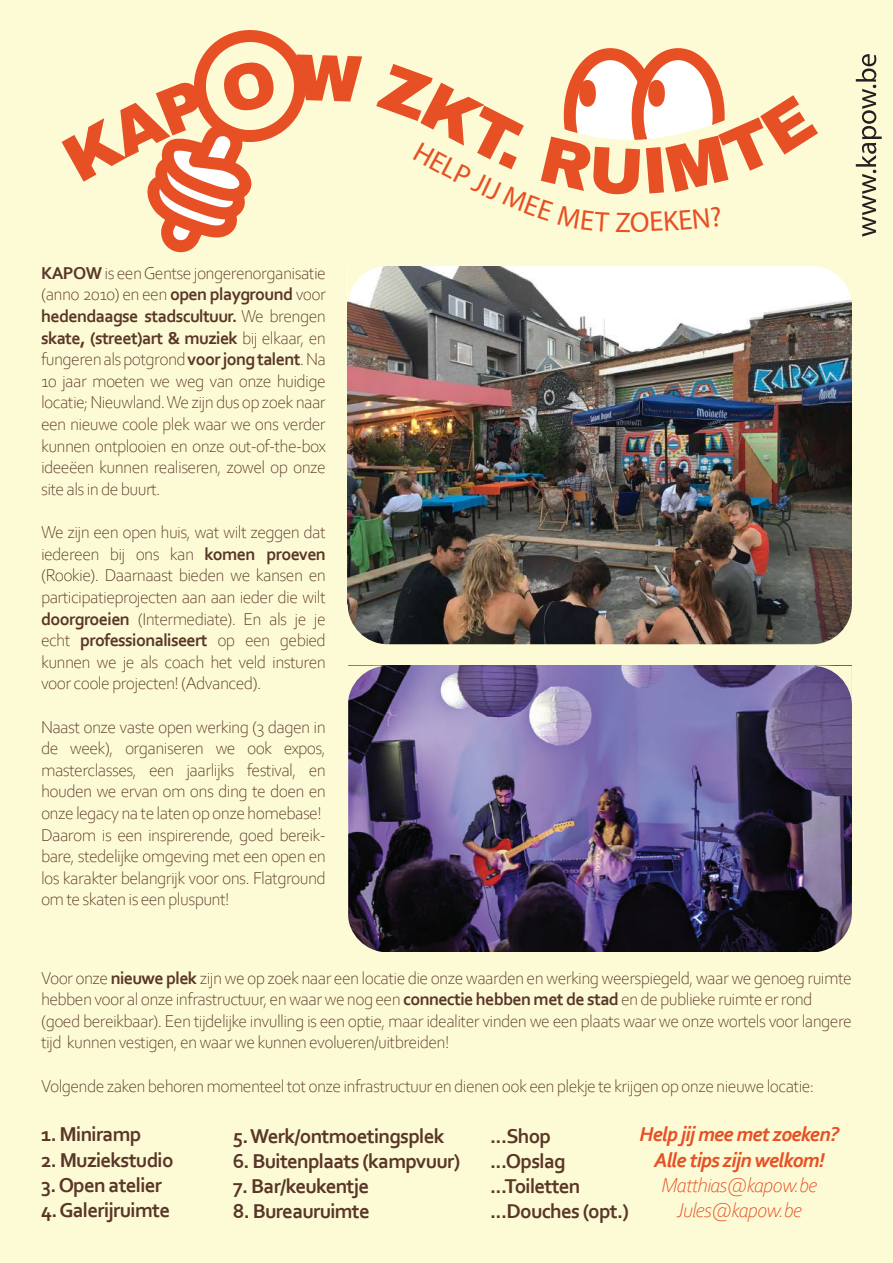
<style>
.page{position:relative;width:893px;height:1263px;background:#fdfbd6}
.page>*{position:absolute;margin:0;border:0;box-sizing:border-box;transform-origin:0 0}
.t1{font:700 21px/25.2px "Corbel";letter-spacing:-.035em;color:#5a3628}
.t2{font:italic 700 21px/25.2px "Corbel";letter-spacing:-.035em;color:#e75024;text-align:center}
.t3{font:italic 300 21px/25.2px "Corbel";letter-spacing:-.035em;color:#e75024;text-align:center}
.t4{font:300 18px/21.6px "Corbel";letter-spacing:-.035em;color:#5a3628;text-align:justify}
.s1{font-weight:700}
</style>
<div class="page">
<img style="left:348px;top:718px;width:504px;height:234px">
<img style="left:348px;top:266px;width:504px;height:322px">
<svg style="left:62px;top:30px;width:300px;height:222px"></svg>
<svg style="left:856px;top:54px;width:26px;height:183px"></svg>
<svg style="left:348px;top:266px;width:40px;height:40px"></svg>
<svg style="left:812px;top:266px;width:40px;height:40px"></svg>
<img style="left:347px;top:588px;width:505px;height:130px">
<svg style="left:348px;top:912px;width:40px;height:40px"></svg>
<svg style="left:348px;top:666px;width:40px;height:40px"></svg>
<svg style="left:812px;top:666px;width:40px;height:40px"></svg>
<svg style="left:763px;top:885px;width:89px;height:67px;background:#302c35"></svg>
<svg style="left:376px;top:48px;width:442px;height:147px"></svg>
<p class="t4" style="left:41px;top:261px;width:286px"><span class="s1">KAPOW</span> is een Gentse jongerenorganisatie (anno 2010) en een <span class="s1">open playground</span> voor <span class="s1">hedendaagse stadscultuur.</span> We brengen <span class="s1">skate, (street)art &amp; muziek</span> bij elkaar, en fungeren als potgrond <span class="s1">voor jong talent</span>. Na 10 jaar moeten we weg van onze huidige locatie; Nieuwland. We zijn dus op zoek naar een nieuwe coole plek waar we ons verder kunnen ontplooien en onze out-of-the-box ideeëen kunnen realiseren, zowel op onze site als in de buurt.</p>
<p class="t4" style="left:41px;top:521px;width:286px">We zijn een open huis, wat wilt zeggen dat iedereen bij ons kan <span class="s1">komen proeven </span>(Rookie). Daarnaast bieden we kansen en participatieprojecten aan aan ieder die wilt <span class="s1">doorgroeien</span> (Intermediate). En als je je echt <span class="s1">professionaliseert</span> op een gebied kunnen we je als coach het veld insturen voor coole projecten! (Advanced).</p>
<p class="t4" style="left:41px;top:715px;width:286px;text-align:left">Naast onze vaste open werking (3 dagen in de week), organiseren we ook expos, masterclasses, een jaarlijks festival, en houden we ervan om ons ding te doen en onze legacy na te laten op onze homebase!<br>Daarom is een inspirerende, goed bereik&shy;bare, stedelijke omgeving met een open en los karakter belangrijk voor ons. Flatground om te skaten is een pluspunt!</p>
<p class="t4" style="left:41px;top:966px;width:812px;text-align:left">Voor onze <span class="s1">nieuwe plek</span> zijn we op zoek naar een locatie die onze waarden en werking weerspiegeld, waar we genoeg ruimte hebben voor al onze infrastructuur, en waar we nog een <span class="s1">connectie hebben met de stad</span> en de publieke ruimte er rond (goed bereikbaar). Een tijdelijke invulling is een optie, maar idealiter vinden we een plaats waar we onze wortels voor langere tijd kunnen vestigen, en waar we kunnen evolueren/uitbreiden!</p>
<p class="t4" style="left:41px;top:1074px;width:775px">Volgende zaken behoren momenteel tot onze infrastructuur en dienen ook een plekje te krijgen op onze nieuwe locatie:</p>
<p class="t1" style="left:41px;top:1121px;width:102px">1. Miniramp</p>
<p class="t1" style="left:41px;top:1146px;width:134px">2. Muziekstudio</p>
<p class="t1" style="left:41px;top:1172px;width:123px">3. Open atelier</p>
<p class="t1" style="left:41px;top:1197px;width:131px">4. Galerijruimte</p>
<p class="t2" style="left:640px;top:1121px;width:201px">Help jij mee met zoeken?<br>Alle tips zijn welkom!</p>
<p class="t3" style="left:661px;top:1171px;width:158px">Matthias@kapow.be<br>Jules@kapow.be</p>
<p class="t1" style="left:490px;top:1122px;width:140px">...Shop ...Opslag ...Toiletten ...Douches (opt.)</p>
<p class="t1" style="left:233px;top:1122px;width:213px">5. Werk/ontmoetingsplek</p>
<p class="t1" style="left:233px;top:1148px;width:229px">6. Buitenplaats (kampvuur)</p>
<p class="t1" style="left:233px;top:1173px;width:138px">7. Bar/keukentje</p>
<p class="t1" style="left:233px;top:1198px;width:139px">8. Bureauruimte</p>
</div>
